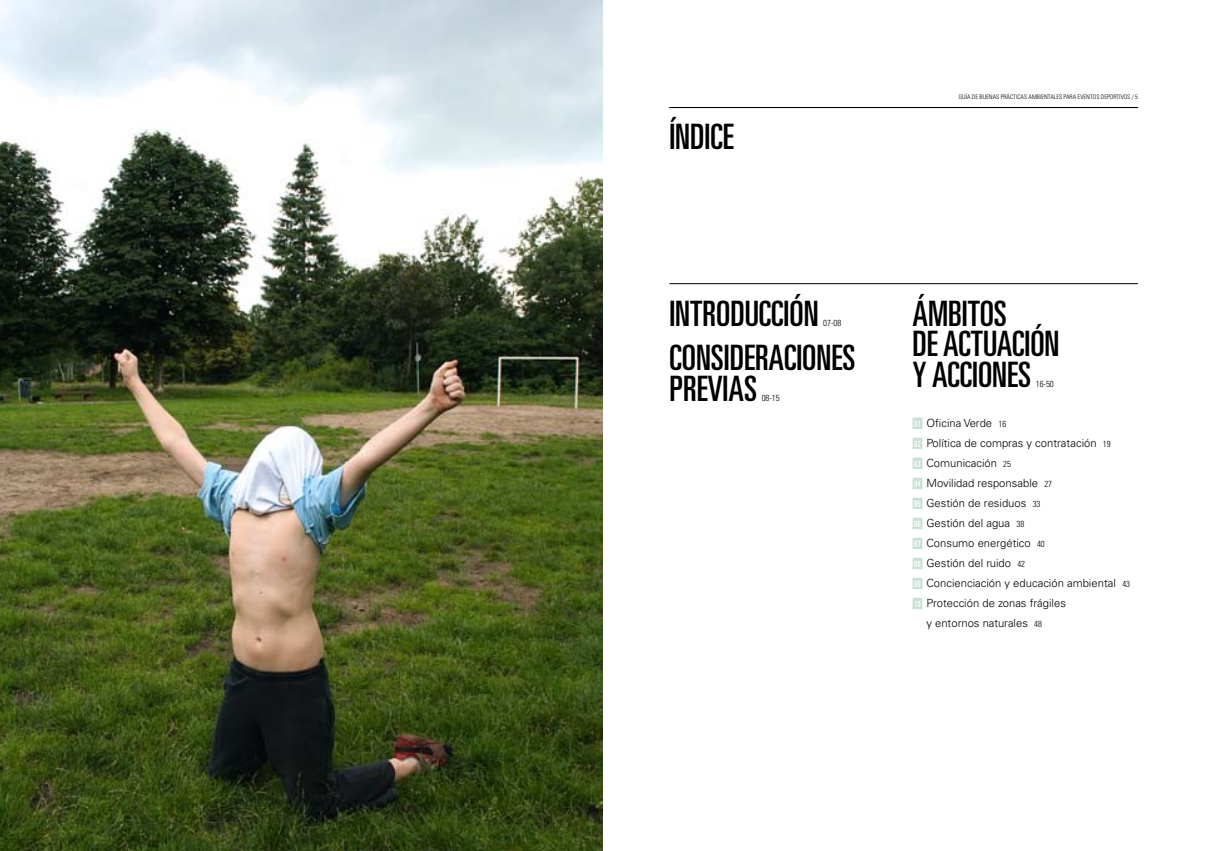
<style>
.page{position:relative;width:1205px;height:851px;background:#fff}
.page>*{position:absolute;margin:0;border:0;box-sizing:border-box;transform-origin:0 0}
.t1{font:ultra-condensed 35px/30.8px "Univers LT Std";color:#000}
.t2{font:300 11.25px "Univers LT Std";color:#000}
.t3{font:300 condensed 8.75px "Univers LT Std";color:#000}
.t4{font:300 condensed 6.25px "Univers LT Std";color:#000}
.s1{font-weight:400;font-stretch:ultra-condensed;font-size:8.75px;color:#fff}
.s2{font-stretch:condensed;font-size:8.75px}
</style>
<div class="page">
<hr style="left:669px;top:283px;width:469px;height:1px;background:#000">
<img style="left:0;top:0;width:602px;height:850px">
<hr style="left:669px;top:107px;width:469px;height:1px;background:#000">
<div style="left:912px;top:417px;width:10px;height:12px;background:#c7e0d3"></div>
<div style="left:912px;top:437px;width:10px;height:12px;background:#c7e0d3"></div>
<div style="left:912px;top:457px;width:10px;height:12px;background:#c7e0d3"></div>
<div style="left:912px;top:477px;width:10px;height:12px;background:#c7e0d3"></div>
<div style="left:912px;top:497px;width:10px;height:12px;background:#c7e0d3"></div>
<div style="left:912px;top:517px;width:10px;height:12px;background:#c7e0d3"></div>
<div style="left:912px;top:537px;width:10px;height:12px;background:#c7e0d3"></div>
<div style="left:912px;top:557px;width:10px;height:12px;background:#c7e0d3"></div>
<div style="left:912px;top:577px;width:10px;height:12px;background:#c7e0d3"></div>
<div style="left:912px;top:597px;width:10px;height:12px;background:#c7e0d3"></div>
<h1 class="t1" style="left:669px;top:121px;width:66px">ÍNDICE</h1>
<h1 class="t1" style="left:669px;top:297px;width:151px">INTRODUCCIÓN</h1>
<p class="t3" style="left:823px;top:317px;width:19px">07-08</p>
<h1 class="t1" style="left:669px;top:342px;width:187px">CONSIDERACIONES<br>PREVIAS</h1>
<p class="t3" style="left:762px;top:392px;width:19px">08-15</p>
<p class="t4" style="left:959px;top:93px;width:181px">GUÍA DE BUENAS PRÁCTICAS AMBIENTALES PARA EVENTOS DEPORTIVOS / 5</p>
<h1 class="t1" style="left:912px;top:297px;width:148px">ÁMBITOS<br>DE ACTUACIÓN<br>Y ACCIONES</h1>
<p class="t3" style="left:1036px;top:378px;width:19px">16-50</p>
<p class="t2" style="left:914px;top:416px;width:93px"><span class="s1">01</span> Oficina Verde <span class="s2">16</span></p>
<p class="t2" style="left:914px;top:436px;width:198px"><span class="s1">02</span> Política de compras y contratación <span class="s2">19</span></p>
<p class="t2" style="left:914px;top:456px;width:98px"><span class="s1">03</span> Comunicación <span class="s2">25</span></p>
<p class="t2" style="left:914px;top:476px;width:139px"><span class="s1">04</span> Movilidad responsable <span class="s2">27</span></p>
<p class="t2" style="left:914px;top:496px;width:128px"><span class="s1">05</span> Gestión de residuos <span class="s2">33</span></p>
<p class="t2" style="left:914px;top:516px;width:111px"><span class="s1">06</span> Gestión del agua <span class="s2">38</span></p>
<p class="t2" style="left:914px;top:536px;width:132px"><span class="s1">07</span> Consumo energético <span class="s2">40</span></p>
<p class="t2" style="left:914px;top:556px;width:112px"><span class="s1">08</span> Gestión del ruido <span class="s2">42</span></p>
<p class="t2" style="left:914px;top:576px;width:217px"><span class="s1">09</span> Concienciación y educación ambiental <span class="s2">43</span></p>
<p class="t2" style="left:914px;top:596px;width:153px"><span class="s1">10</span> Protección de zonas frágiles</p>
<p class="t2" style="left:926px;top:616px;width:117px">y entornos naturales <span class="s2">48</span></p>
</div>
